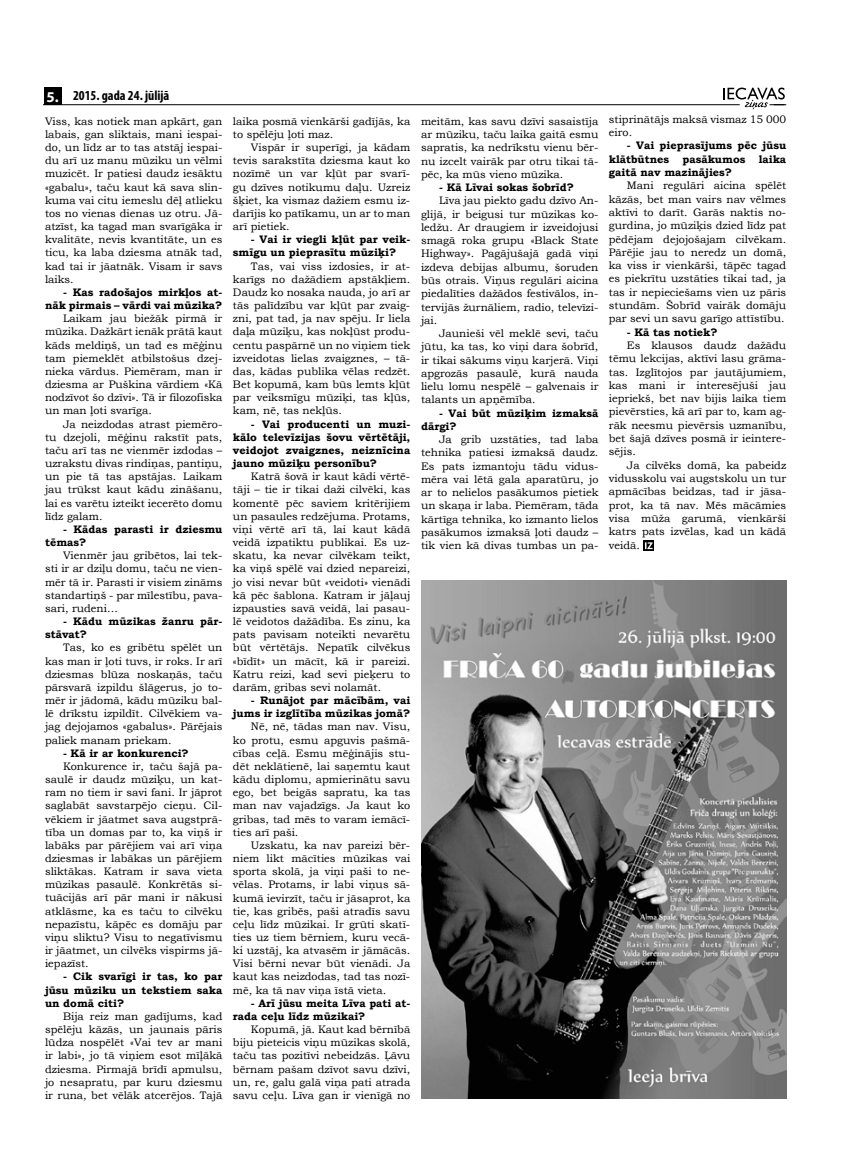
<style>
.page{position:relative;width:851px;height:1170px;background:#fff}
.page>*{position:absolute;margin:0;border:0;box-sizing:border-box;transform-origin:0 0}
.t1{font:700 condensed 13.75px "Myriad Pro";color:#000}
.t2{font:10.88px/13.1px "Bookman Old Style";color:#000;text-align:justify}
.t3{font:700 10.88px/13.1px "Bookman Old Style";color:#000}
.s1{font-stretch:normal;font-size:15px;color:#fff}
</style>
<div class="page">
<hr style="left:44px;top:104px;width:695px;height:1px;background:#000">
<div style="left:44px;top:87px;width:17px;height:18px;background:#000"></div>
<svg style="left:723px;top:88px;width:63px;height:22px"></svg>
<img style="left:421px;top:580px;width:365px;height:518px">
<svg style="left:643px;top:540px;width:11px;height:10px"></svg>
<svg style="left:645px;top:542px;width:7px;height:7px"></svg>
<p class="t1" style="left:46px;top:87px;width:124px"><span class="s1">5.</span> 2015. gada 24. jūlijā</p>
<p class="t2" style="left:45px;top:114px;width:179px">Viss, kas notiek man apkārt, gan labais, gan sliktais, mani iespai&shy;do, un līdz ar to tas atstāj iespai&shy;du arī uz manu mūziku un vēlmi muzicēt. Ir patiesi daudz iesāktu «gabalu», taču kaut kā sava slin&shy;kuma vai citu iemeslu dēļ atlieku tos no vienas dienas uz otru. Jā&shy;atzīst, ka tagad man svarīgāka ir kvalitāte, nevis kvantitāte, un es ticu, ka laba dziesma atnāk tad, kad tai ir jāatnāk. Visam ir savs laiks.</p>
<p class="t3" style="left:45px;top:285px;width:179px;text-align:right">- Kas radošajos mirkļos at&shy;nāk pirmais – vārdi vai mūzika?</p>
<p class="t2" style="left:45px;top:312px;width:179px;text-indent:18px">Laikam jau biežāk pirmā ir mūzika. Dažkārt ienāk prātā kaut kāds meldiņš, un tad es mēģinu tam piemeklēt atbilstošus dzej&shy;nieka vārdus. Piemēram, man ir dziesma ar Puškina vārdiem «Kā nodzīvot šo dzīvi». Tā ir filozofiska un man ļoti svarīga.</p>
<p class="t2" style="left:45px;top:417px;width:179px;text-indent:18px">Ja neizdodas atrast piemēro&shy;tu dzejoli, mēģinu rakstīt pats, taču arī tas ne vienmēr izdodas – uzrakstu divas rindiņas, pantiņu, un pie tā tas apstājas. Laikam jau trūkst kaut kādu zināšanu, lai es varētu izteikt iecerēto domu līdz galam.</p>
<p class="t3" style="left:45px;top:522px;width:179px;text-indent:18px">- Kādas parasti ir dziesmu tēmas?</p>
<p class="t2" style="left:45px;top:549px;width:179px;text-indent:18px">Vienmēr jau gribētos, lai tek&shy;sti ir ar dziļu domu, taču ne vien&shy;mēr tā ir. Parasti ir visiem zināms standartiņš - par mīlestību, pava&shy;sari, rudeni…</p>
<p class="t3" style="left:45px;top:614px;width:179px;text-indent:18px">- Kādu mūzikas žanru pār&shy;stāvat?</p>
<p class="t2" style="left:45px;top:641px;width:179px;text-indent:18px">Tas, ko es gribētu spēlēt un kas man ir ļoti tuvs, ir roks. Ir arī dziesmas blūza noskaņās, taču pārsvarā izpildu šlāgerus, jo to&shy;mēr ir jādomā, kādu mūziku bal&shy;lē drīkstu izpildīt. Cilvēkiem va&shy;jag dejojamos «gabalus». Pārējais paliek manam priekam.</p>
<p class="t3" style="left:63px;top:746px;width:127px">- Kā ir ar konkurenci?</p>
<p class="t2" style="left:45px;top:759px;width:179px;text-indent:18px">Konkurence ir, taču šajā pa&shy;saulē ir daudz mūziķu, un kat&shy;ram no tiem ir savi fani. Ir jāprot saglabāt savstarpējo cieņu. Cil&shy;vēkiem ir jāatmet sava augstprā&shy;tība un domas par to, ka viņš ir labāks par pārējiem vai arī viņa dziesmas ir labākas un pārējiem sliktākas. Katram ir sava vieta mūzikas pasaulē. Konkrētās si&shy;tuācijās arī pār mani ir nākusi atklāsme, ka es taču to cilvēku nepazīstu, kāpēc es domāju par viņu sliktu? Visu to negatīvismu ir jāatmet, un cilvēks vispirms jā&shy;iepazīst.</p>
<p class="t3" style="left:45px;top:970px;width:179px;text-align:justify;text-indent:18px">- Cik svarīgi ir tas, ko par jūsu mūziku un tekstiem saka un domā citi?</p>
<p class="t2" style="left:45px;top:1009px;width:179px;text-indent:18px">Bija reiz man gadījums, kad spēlēju kāzās, un jaunais pāris lūdza nospēlēt «Vai tev ar mani ir labi», jo tā viņiem esot mīļākā dziesma. Pirmajā brīdī apmulsu, jo nesapratu, par kuru dziesmu ir runa, bet vēlāk atcerējos. Tajā</p>
<p class="t2" style="left:233px;top:115px;width:179px">laika posmā vienkārši gadījās, ka to spēlēju ļoti maz.</p>
<p class="t2" style="left:233px;top:141px;width:179px;text-indent:18px">Vispār ir superīgi, ja kādam tevis sarakstīta dziesma kaut ko nozīmē un var kļūt par svarī&shy;gu dzīves notikumu daļu. Uzreiz šķiet, ka vismaz dažiem esmu iz&shy;darījis ko patīkamu, un ar to man arī pietiek.</p>
<p class="t3" style="left:233px;top:233px;width:179px;text-indent:18px">- Vai ir viegli kļūt par veik&shy;smīgu un pieprasītu mūziķi?</p>
<p class="t2" style="left:233px;top:259px;width:179px;text-indent:18px">Tas, vai viss izdosies, ir at&shy;karīgs no dažādiem apstākļiem.<br>Daudz ko nosaka nauda, jo arī ar tās palīdzību var kļūt par zvaig&shy;zni, pat tad, ja nav spēju. Ir liela daļa mūziķu, kas nokļūst produ&shy;centu paspārnē un no viņiem tiek izveidotas lielas zvaigznes, – tā&shy;das, kādas publika vēlas redzēt.<br>Bet kopumā, kam būs lemts kļūt par veiksmīgu mūziķi, tas kļūs, kam, nē, tas nekļūs.</p>
<p class="t3" style="left:233px;top:417px;width:179px;text-align:justify;text-indent:18px">- Vai producenti un muzi&shy;kālo televīzijas šovu vērtētāji, veidojot zvaigznes, neiznīcina jauno mūziķu personību?</p>
<p class="t2" style="left:233px;top:470px;width:179px;text-indent:18px">Katrā šovā ir kaut kādi vērtē&shy;tāji – tie ir tikai daži cilvēki, kas komentē pēc saviem kritērijiem un pasaules redzējuma. Protams, viņi vērtē arī tā, lai kaut kādā veidā izpatiktu publikai. Es uz&shy;skatu, ka nevar cilvēkam teikt, ka viņš spēlē vai dzied nepareizi, jo visi nevar būt «veidoti» vienādi kā pēc šablona. Katram ir jāļauj izpausties savā veidā, lai pasau&shy;lē veidotos dažādība. Es zinu, ka pats pavisam noteikti nevarētu būt vērtētājs. Nepatīk cilvēkus «bīdīt» un mācīt, kā ir pareizi.<br>Katru reizi, kad sevi pieķeru to darām, gribas sevi nolamāt.</p>
<p class="t3" style="left:233px;top:693px;width:179px;text-align:right">- Runājot par mācībām, vai jums ir izglītība mūzikas jomā?</p>
<p class="t2" style="left:233px;top:720px;width:179px;text-indent:18px">Nē, nē, tādas man nav. Visu, ko protu, esmu apguvis pašmā&shy;cības ceļā. Esmu mēģinājis stu&shy;dēt neklātienē, lai saņemtu kaut kādu diplomu, apmierinātu savu ego, bet beigās sapratu, ka tas man nav vajadzīgs. Ja kaut ko gribas, tad mēs to varam iemācī&shy;ties arī paši.</p>
<p class="t2" style="left:233px;top:838px;width:179px;text-indent:18px">Uzskatu, ka nav pareizi bēr&shy;niem likt mācīties mūzikas vai sporta skolā, ja viņi paši to ne&shy;vēlas. Protams, ir labi viņus sā&shy;kumā ievirzīt, taču ir jāsaprot, ka tie, kas gribēs, paši atradīs savu ceļu līdz mūzikai. Ir grūti skatī&shy;ties uz tiem bērniem, kuru vecā&shy;ki uzstāj, ka atvasēm ir jāmācās.<br>Visi bērni nevar būt vienādi. Ja kaut kas neizdodas, tad tas nozī&shy;mē, ka tā nav viņa īstā vieta.</p>
<p class="t3" style="left:233px;top:996px;width:179px;text-indent:18px">- Arī jūsu meita Līva pati at&shy;rada ceļu līdz mūzikai?</p>
<p class="t2" style="left:233px;top:1022px;width:179px;text-indent:18px">Kopumā, jā. Kaut kad bērnībā biju pieteicis viņu mūzikas skolā, taču tas pozitīvi nebeidzās. Ļāvu bērnam pašam dzīvot savu dzīvi, un, re, galu galā viņa pati atrada savu ceļu. Līva gan ir vienīgā no</p>
<p class="t2" style="left:421px;top:115px;width:179px">meitām, kas savu dzīvi sasaistīja ar mūziku, taču laika gaitā esmu sapratis, ka nedrīkstu vienu bēr&shy;nu izcelt vairāk par otru tikai tā&shy;pēc, ka mūs vieno mūzika.</p>
<p class="t3" style="left:439px;top:181px;width:136px">- Kā Līvai sokas šobrīd?</p>
<p class="t2" style="left:421px;top:194px;width:179px;text-indent:18px">Līva jau piekto gadu dzīvo An&shy;glijā, ir beigusi tur mūzikas ko&shy;ledžu. Ar draugiem ir izveidojusi smagā roka grupu «Black State Highway». Pagājušajā gadā viņi izdeva debijas albumu, šoruden būs otrais. Viņus regulāri aicina piedalīties dažādos festivālos, in&shy;tervijās žurnāliem, radio, televīzi&shy;jai.</p>
<p class="t2" style="left:421px;top:327px;width:179px;text-indent:18px">Jaunieši vēl meklē sevi, taču jūtu, ka tas, ko viņi dara šobrīd, ir tikai sākums viņu karjerā. Viņi apgrozās pasaulē, kurā nauda lielu lomu nespēlē – galvenais ir talants un apņēmība.</p>
<p class="t3" style="left:421px;top:406px;width:179px;text-indent:18px">- Vai būt mūziķim izmaksā dārgi?</p>
<p class="t2" style="left:421px;top:433px;width:179px;text-indent:18px">Ja grib uzstāties, tad laba tehnika patiesi izmaksā daudz.<br>Es pats izmantoju tādu vidus&shy;mēra vai lētā gala aparatūru, jo ar to nelielos pasākumos pietiek un skaņa ir laba. Piemēram, tāda kārtīga tehnika, ko izmanto lielos pasākumos izmaksā ļoti daudz – tik vien kā divas tumbas un pa-</p>
<p class="t2" style="left:608px;top:112px;width:179px">stiprinātājs maksā vismaz 15 000 eiro.</p>
<p class="t3" style="left:608px;top:139px;width:179px;text-align:justify;text-indent:18px">- Vai pieprasījums pēc jūsu klātbūtnes pasākumos laika gaitā nav mazinājies?</p>
<p class="t2" style="left:608px;top:179px;width:179px;text-indent:18px">Mani regulāri aicina spēlēt kāzās, bet man vairs nav vēlmes aktīvi to darīt. Garās naktis no&shy;gurdina, jo mūziķis dzied līdz pat pēdējam dejojošajam cilvēkam.<br>Pārējie jau to neredz un domā, ka viss ir vienkārši, tāpēc tagad es piekrītu uzstāties tikai tad, ja tas ir nepieciešams vien uz pāris stundām. Šobrīd vairāk domāju par sevi un savu garīgo attīstību.</p>
<p class="t3" style="left:626px;top:325px;width:92px">- Kā tas notiek?</p>
<p class="t2" style="left:608px;top:338px;width:179px;text-indent:18px">Es klausos daudz dažādu tēmu lekcijas, aktīvi lasu grāma&shy;tas. Izglītojos par jautājumiem, kas mani ir interesējuši jau iepriekš, bet nav bijis laika tiem pievērsties, kā arī par to, kam ag&shy;rāk neesmu pievērsis uzmanību, bet šajā dzīves posmā ir ieintere&shy;sējis.</p>
<p class="t2" style="left:608px;top:458px;width:179px;text-indent:18px">Ja cilvēks domā, ka pabeidz vidusskolu vai augstskolu un tur apmācības beidzas, tad ir jāsa&shy;prot, ka tā nav. Mēs mācāmies visa mūža garumā, vienkārši katrs pats izvēlas, kad un kādā veidā.</p>
</div>
